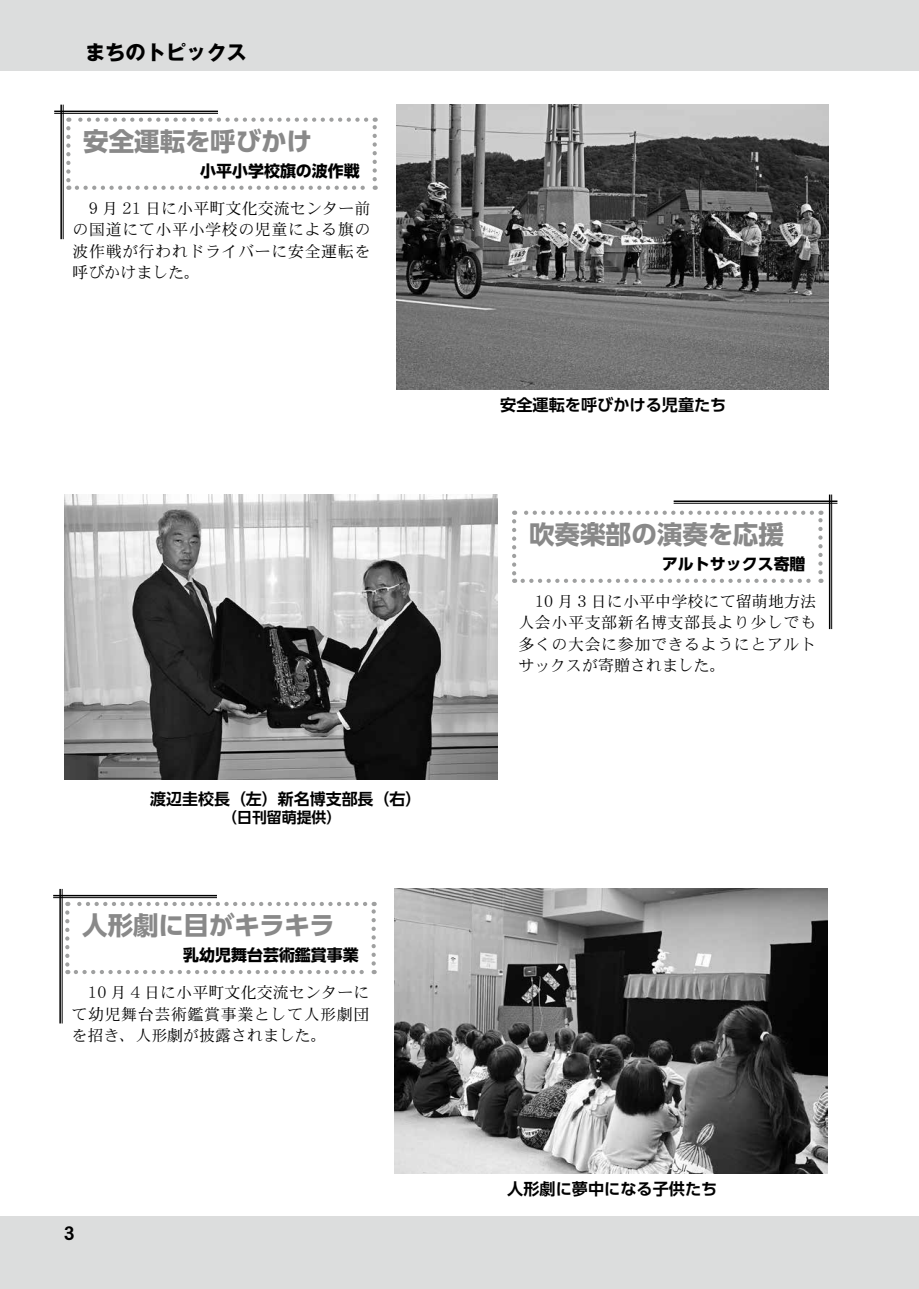
<style>
.page{position:relative;width:919px;height:1289px;background:#fff}
.page>*{position:absolute;margin:0;border:0;box-sizing:border-box;transform-origin:0 0}
.t1{font:700 25.5px "UD Shin Go Pr 6 N";color:#898989}
.t2{font:700 20.25px "Gothic MB101 Pro";color:#000}
.t3{font:18.75px "DFHS Gothic W7 WINP RKSJ H";color:#000}
.t4{font:700 16.2px "UD Shin Go Pro De";color:#000}
.t5{font:15.9px/21.3px "DFHS Mincho W3 WINP RKSJ H";letter-spacing:.04em;color:#000;text-align:justify}
.t6{font:700 15.9px "UD Shin Go Pr 6 N";color:#000}
.t7{font:700 15.9px "UD Shin Go Pro De";color:#000}
.t8{font:700 14.85px "UD Shin Go Pro De";color:#000}
</style>
<div class="page">
<div style="left:0;top:0;width:918px;height:1288px;background:#dcdddd"></div>
<div style="left:0;top:71px;width:918px;height:1144px;background:#fff"></div>
<hr style="left:918px;top:0;width:1px;height:1288px;background:#dcdddd">
<hr style="left:918px;top:71px;width:1px;height:1144px;background:#fff">
<svg style="left:512px;top:521px;width:4px;height:62px"></svg>
<svg style="left:522px;top:578px;width:299px;height:5px"></svg>
<svg style="left:818px;top:510px;width:4px;height:62px"></svg>
<svg style="left:514px;top:510px;width:297px;height:5px"></svg>
<svg style="left:66px;top:128px;width:4px;height:62px"></svg>
<svg style="left:77px;top:186px;width:298px;height:4px"></svg>
<svg style="left:372px;top:117px;width:5px;height:62px"></svg>
<svg style="left:68px;top:117px;width:298px;height:5px"></svg>
<svg style="left:65px;top:912px;width:4px;height:62px"></svg>
<svg style="left:76px;top:970px;width:298px;height:4px"></svg>
<svg style="left:371px;top:901px;width:5px;height:62px"></svg>
<svg style="left:67px;top:901px;width:298px;height:5px"></svg>
<img style="left:396px;top:105px;width:432px;height:284px">
<img style="left:395px;top:888px;width:432px;height:285px">
<img style="left:64px;top:494px;width:433px;height:285px">
<hr style="left:828px;top:494px;width:2px;height:135px;background:#000">
<hr style="left:831px;top:494px;width:1px;height:135px;background:#000">
<hr style="left:673px;top:500px;width:164px;height:2px;background:#000">
<hr style="left:673px;top:503px;width:164px;height:1px;background:#000">
<hr style="left:60px;top:105px;width:2px;height:134px;background:#000">
<hr style="left:63px;top:105px;width:1px;height:134px;background:#000">
<hr style="left:54px;top:111px;width:164px;height:1px;background:#000">
<hr style="left:54px;top:113px;width:164px;height:1px;background:#000">
<hr style="left:59px;top:888px;width:2px;height:135px;background:#000">
<hr style="left:62px;top:888px;width:1px;height:135px;background:#000">
<hr style="left:53px;top:894px;width:164px;height:2px;background:#000">
<hr style="left:53px;top:897px;width:164px;height:1px;background:#000">
<p class="t2" style="left:85px;top:36px;width:163px">まちのトピックス</p>
<h1 class="t1" style="left:83px;top:121px;width:230px">安全運転を呼びかけ</h1>
<p class="t6" style="left:200px;top:158px;width:161px">小平小学校旗の波作戦</p>
<p class="t5" style="left:73px;top:198px;width:299px">　9 月 21 日に小平町文化交流センター前の国道にて小平小学校の児童による旗の波作戦が行われドライバーに安全運転を呼びかけました。</p>
<p class="t7" style="left:150px;top:786px;width:273px">渡辺圭校長（左）新名博支部長（右(</p>
<p class="t8" style="left:222px;top:805px;width:121px">（日刊留萌提供(</p>
<h1 class="t1" style="left:82px;top:904px;width:254px">人形劇に目がキラキラ</h1>
<p class="t6" style="left:183px;top:942px;width:177px">乳幼児舞台芸術鑑賞事業</p>
<p class="t5" style="left:72px;top:981px;width:299px">　10 月 4 日に小平町文化交流センターにて幼児舞台芸術鑑賞事業として人形劇団を招き、人形劇が披露されました。</p>
<p class="t3" style="left:64px;top:1223px;width:12px">3</p>
<p class="t4" style="left:500px;top:391px;width:228px">安全運転を呼びかける児童たち</p>
<h1 class="t1" style="left:529px;top:513px;width:256px">吹奏楽部の演奏を応援</h1>
<p class="t6" style="left:662px;top:551px;width:145px">アルトサックス寄贈</p>
<p class="t5" style="left:518px;top:590px;width:299px">　10 月 3 日に小平中学校にて留萌地方法人会小平支部新名博支部長より少しでも多くの大会に参加できるようにとアルトサックスが寄贈されました。</p>
<p class="t4" style="left:507px;top:1175px;width:211px">人形劇に夢中になる子供たち</p>
</div>
